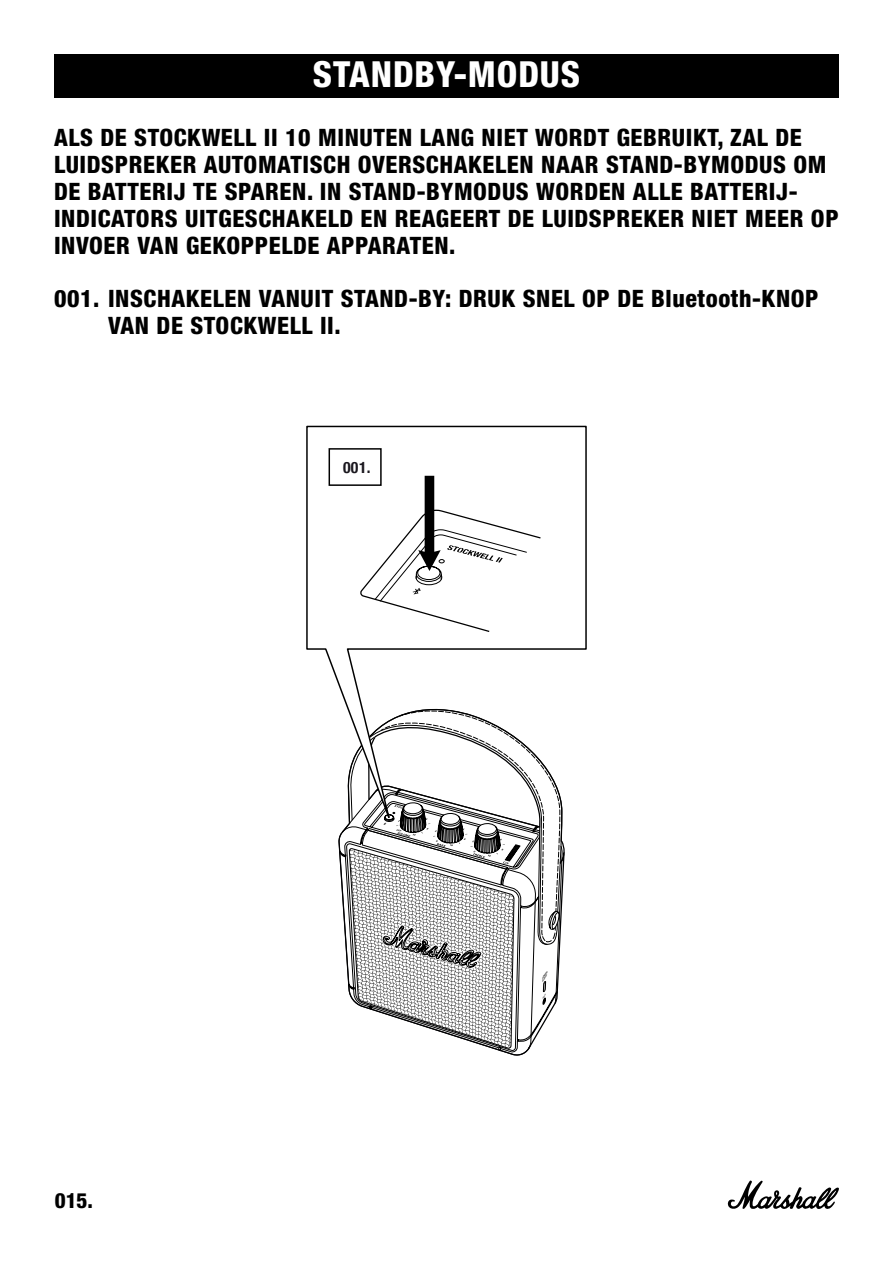
<style>
.page{position:relative;width:893px;height:1263px;background:#fff}
.page>*{position:absolute;margin:0;border:0;box-sizing:border-box;transform-origin:0 0}
.t1{font:800 condensed 36px "Helvetica Neue LT Pro";letter-spacing:.025em;color:#fff}
.t2{font:800 condensed 24px/27px "Helvetica Neue LT Pro";letter-spacing:.025em;color:#000}
.t3{font:800 condensed 21px "Helvetica Neue LT Std";color:#000}
.t4{font:700 condensed 15.75px "Helvetica Neue";color:#1a171e}
.s1{font-family:"Helvetica Neue LT Std"}
</style>
<div class="page">
<svg style="left:727px;top:1180px;width:112px;height:29px"></svg>
<div style="left:54px;top:54px;width:785px;height:44px;background:#000"></div>
<svg style="left:339px;top:841px;width:225px;height:215px"></svg>
<svg style="left:306px;top:425px;width:281px;height:416px"></svg>
<div style="left:329px;top:449px;width:52px;height:36px;background:#fff"></div>
<div style="left:329px;top:448px;width:53px;height:38px;border:1px solid #000"></div>
<svg style="left:359px;top:476px;width:183px;height:157px"></svg>
<h1 class="t1" style="left:313px;top:52px;width:269px">STANDBY-MODUS</h1>
<p class="t2" style="left:54px;top:123px;width:786px">ALS DE STOCKWELL II 10 MINUTEN LANG NIET WORDT GEBRUIKT, ZAL DE LUIDSPREKER AUTOMATISCH OVERSCHAKELEN NAAR STAND-BYMODUS OM DE BATTERIJ TE SPAREN. IN STAND-BYMODUS WORDEN ALLE BATTERIJ-INDICATORS UITGESCHAKELD EN REAGEERT DE LUIDSPREKER NIET MEER OP INVOER VAN GEKOPPELDE APPARATEN.</p>
<p class="t2" style="left:108px;top:285px;width:712px;text-indent:-54px"><span class="s1">001.</span> INSCHAKELEN VANUIT STAND-BY: DRUK SNEL OP DE Bluetooth-KNOP<br>VAN DE STOCKWELL II.</p>
<p class="t4" style="left:343px;top:454px;width:29px">001.</p>
<p class="t3" style="left:55px;top:1187px;width:40px">015.</p>
</div>
